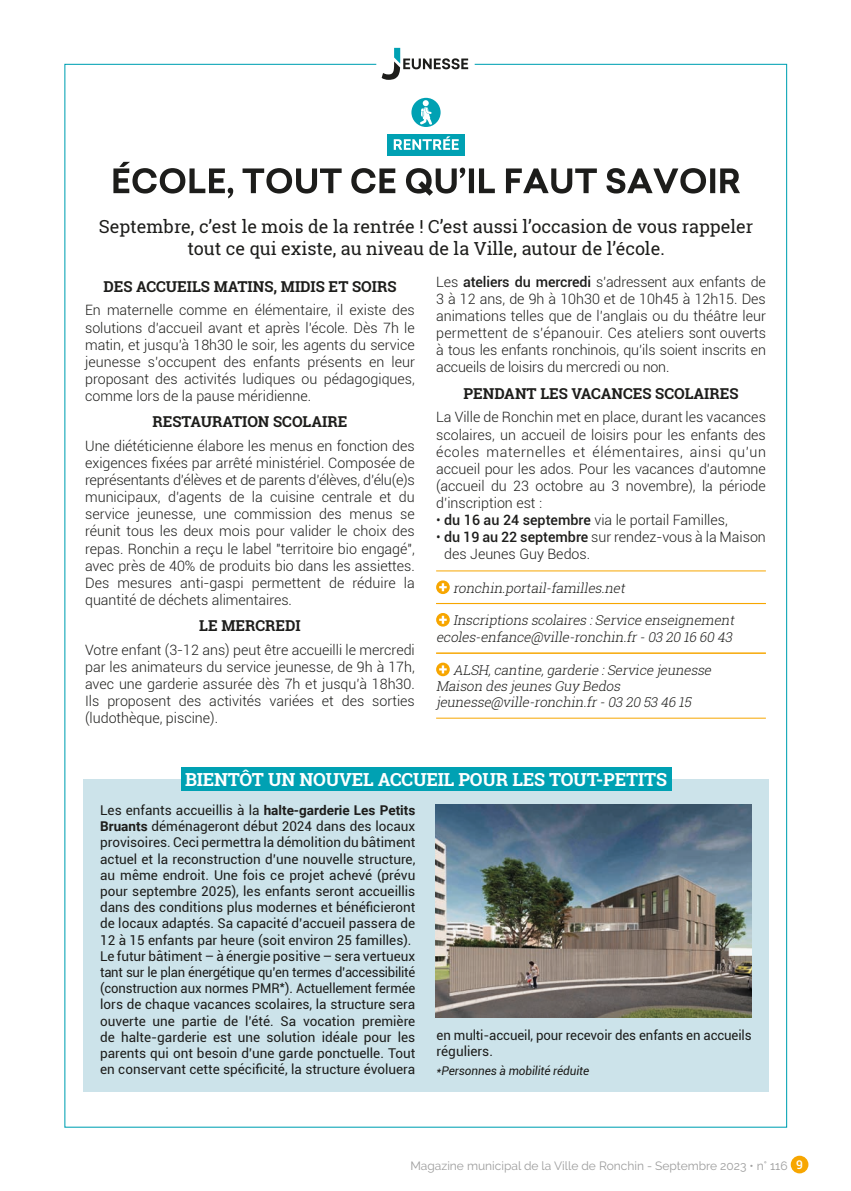
<style>
.page{position:relative;width:851px;height:1191px;background:#fff}
.page>*{position:absolute;margin:0;border:0;box-sizing:border-box;transform-origin:0 0}
.t1{font:18px/21.6px "Roboto Slab";color:#1d1d1b;text-align:center}
.t2{font:700 18px "Roboto Slab";letter-spacing:-.01em;color:#fff}
.t3{font:700 15px "Roboto Slab";color:#1d1d1b}
.t4{font:300 14.25px/17.1px "Roboto";color:#1d1d1b;text-align:justify}
.t5{font:13.5px/16.2px "Roboto";color:#1d1d1b;text-align:justify}
.t6{font:italic 300 13.5px/16.2px "Roboto Slab";color:#1d1d1b;text-align:right}
.t7{font:12px "Raleway";color:#9d9d9d}
.t8{font:italic 12px "Roboto";letter-spacing:-.01em;color:#1d1d1b}
.s1{font-weight:500}
.s2{font-weight:700}
.s3{font-family:"Roboto";font-weight:500;color:#fff}
</style>
<div class="page">
<div style="left:790px;top:1155px;width:18px;height:18px;background:#f7a600;border-radius:50%"></div>
<div style="left:387px;top:134px;width:77px;height:21px;background:#00a1b3"></div>
<svg style="left:113px;top:162px;width:626px;height:36px"></svg>
<svg style="left:393px;top:136px;width:65px;height:14px"></svg>
<hr style="left:436px;top:570px;width:329px;height:1px;background:#f7a600">
<hr style="left:436px;top:603px;width:329px;height:1px;background:#f7a600">
<hr style="left:436px;top:653px;width:329px;height:1px;background:#f7a600">
<hr style="left:436px;top:652px;width:329px;height:1px;background:#f7a600">
<hr style="left:436px;top:718px;width:329px;height:1px;background:#f7a600">
<svg style="left:436px;top:580px;width:13px;height:14px"></svg>
<svg style="left:439px;top:583px;width:7px;height:8px"></svg>
<svg style="left:436px;top:613px;width:13px;height:13px"></svg>
<svg style="left:439px;top:616px;width:7px;height:8px"></svg>
<svg style="left:436px;top:662px;width:13px;height:14px"></svg>
<svg style="left:439px;top:665px;width:7px;height:8px"></svg>
<div style="left:411px;top:98px;width:29px;height:29px;background:#00a1b3;border-radius:50%"></div>
<svg style="left:420px;top:100px;width:12px;height:25px"></svg>
<div style="left:83px;top:779px;width:685px;height:313px;background:#cce3ea"></div>
<div style="left:181px;top:767px;width:490px;height:23px;background:#00a1b3"></div>
<img style="left:435px;top:805px;width:316px;height:212px">
<svg style="left:373px;top:47px;width:104px;height:33px"></svg>
<p class="t1" style="left:99px;top:216px;width:656px">Septembre, c’est le mois de la rentrée ! C’est aussi l’occasion de vous rappeler tout ce qui existe, au niveau de la Ville, autour de l’école.</p>
<p class="t4" style="left:436px;top:273px;width:331px">Les <span class="s1">ateliers du mercredi</span> s’adressent aux enfants de 3 à 12 ans, de 9h à 10h30 et de 10h45 à 12h15. Des animations telles que de l’anglais ou du théâtre leur permettent de s’épanouir. Ces ateliers sont ouverts à tous les enfants ronchinois, qu’ils soient inscrits en accueils de loisirs du mercredi ou non.</p>
<p class="t3" style="left:463px;top:383px;width:276px">PENDANT LES VACANCES SCOLAIRES</p>
<p class="t4" style="left:436px;top:408px;width:331px">La Ville de Ronchin met en place, durant les vacances scolaires, un accueil de loisirs pour les enfants des écoles maternelles et élémentaires, ainsi qu’un accueil pour les ados. Pour les vacances d’automne (accueil du 23 octobre au 3 novembre), la période d’inscription est :</p>
<p class="t4" style="left:436px;top:511px;width:293px">• <span class="s1">du 16 au 24 septembre</span> via le portail Familles,</p>
<p class="t4" style="left:444px;top:528px;width:323px;text-indent:-8px">• <span class="s1">du 19 au 22 septembre</span> sur rendez-vous à la Maison des Jeunes Guy Bedos.</p>
<p class="t6" style="left:453px;top:579px;width:176px">ronchin.portail-familles.net</p>
<p class="t6" style="left:436px;top:611px;width:303px;line-height:17.1px">Inscriptions scolaires :Service enseignement ecoles-enfance@ville-ronchin.fr-03 20 16 60 43</p>
<p class="t6" style="left:436px;top:661px;width:280px;text-align:left;text-indent:17px">ALSH,cantine,garderie :Service jeunesse<br>Maison des jeunes Guy Bedos jeunesse@ville-ronchin.fr-03 20 53 46 15</p>
<p class="t3" style="left:103px;top:276px;width:294px">DES ACCUEILS MATINS, MIDIS ET SOIRS</p>
<p class="t4" style="left:85px;top:301px;width:331px">En maternelle comme en élémentaire, il existe des solutions d’accueil avant et après l’école. Dès 7h le matin, et jusqu’à 18h30 le soir, les agents du service jeunesse s’occupent des enfants présents en leur proposant des activités ludiques ou pédagogiques, comme lors de la pause méridienne.</p>
<p class="t3" style="left:152px;top:412px;width:196px">RESTAURATION SCOLAIRE</p>
<p class="t4" style="left:85px;top:437px;width:331px">Une diététicienne élabore les menus en fonction des exigences fixées par arrêté ministériel. Composée de représentants d’élèves et de parents d’élèves, d’élu(e)s municipaux, d’agents de la cuisine centrale et du service jeunesse, une commission des menus se réunit tous les deux mois pour valider le choix des repas. Ronchin a reçu le label "territoire bio engagé", avec près de 40% de produits bio dans les assiettes.<br>Des mesures anti-gaspi permettent de réduire la quantité de déchets alimentaires.</p>
<p class="t3" style="left:199px;top:615px;width:103px">LE MERCREDI</p>
<p class="t4" style="left:85px;top:641px;width:331px">Votre enfant (3-12 ans) peut être accueilli le mercredi par les animateurs du service jeunesse, de 9h à 17h, avec une garderie assurée dès 7h et jusqu’à 18h30.<br>Ils proposent des activités variées et des sorties (ludothèque, piscine).</p>
<p class="t2" style="left:185px;top:767px;width:483px">BIENTÔT UN NOUVEL ACCUEIL POUR LES TOUT-PETITS</p>
<p class="t5" style="left:100px;top:801px;width:316px">Les enfants accueillis à la <span class="s2">halte-garderie Les Petits Bruants</span> déménageront début 2024 dans des locaux provisoires. Ceci permettra la démolition du bâtiment actuel et la reconstruction d’une nouvelle structure, au même endroit. Une fois ce projet achevé (prévu pour septembre 2025), les enfants seront accueillis dans des conditions plus modernes et bénéficieront de locaux adaptés. Sa capacité d’accueil passera de 12 à 15 enfants par heure (soit environ 25 familles).</p>
<p class="t5" style="left:100px;top:947px;width:316px">Le futur bâtiment – à énergie positive – sera vertueux tant sur le plan énergétique qu’en termes d’accessibilité (construction aux normes PMR*). Actuellement fermée lors de chaque vacances scolaires, la structure sera ouverte une partie de l’été. Sa vocation première de halte-garderie est une solution idéale pour les parents qui ont besoin d'une garde ponctuelle. Tout en conservant cette spécificité, la structure évoluera</p>
<p class="t5" style="left:436px;top:1026px;width:316px">en multi-accueil, pour recevoir des enfants en accueils réguliers.</p>
<p class="t8" style="left:436px;top:1062px;width:154px">*Personnes à mobilité réduite</p>
<p class="t7" style="left:410px;top:1159px;width:394px">Magazine municipal de la Ville de Ronchin - Septembre 2023 • n° 116 <span class="s3">9</span></p>
</div>
